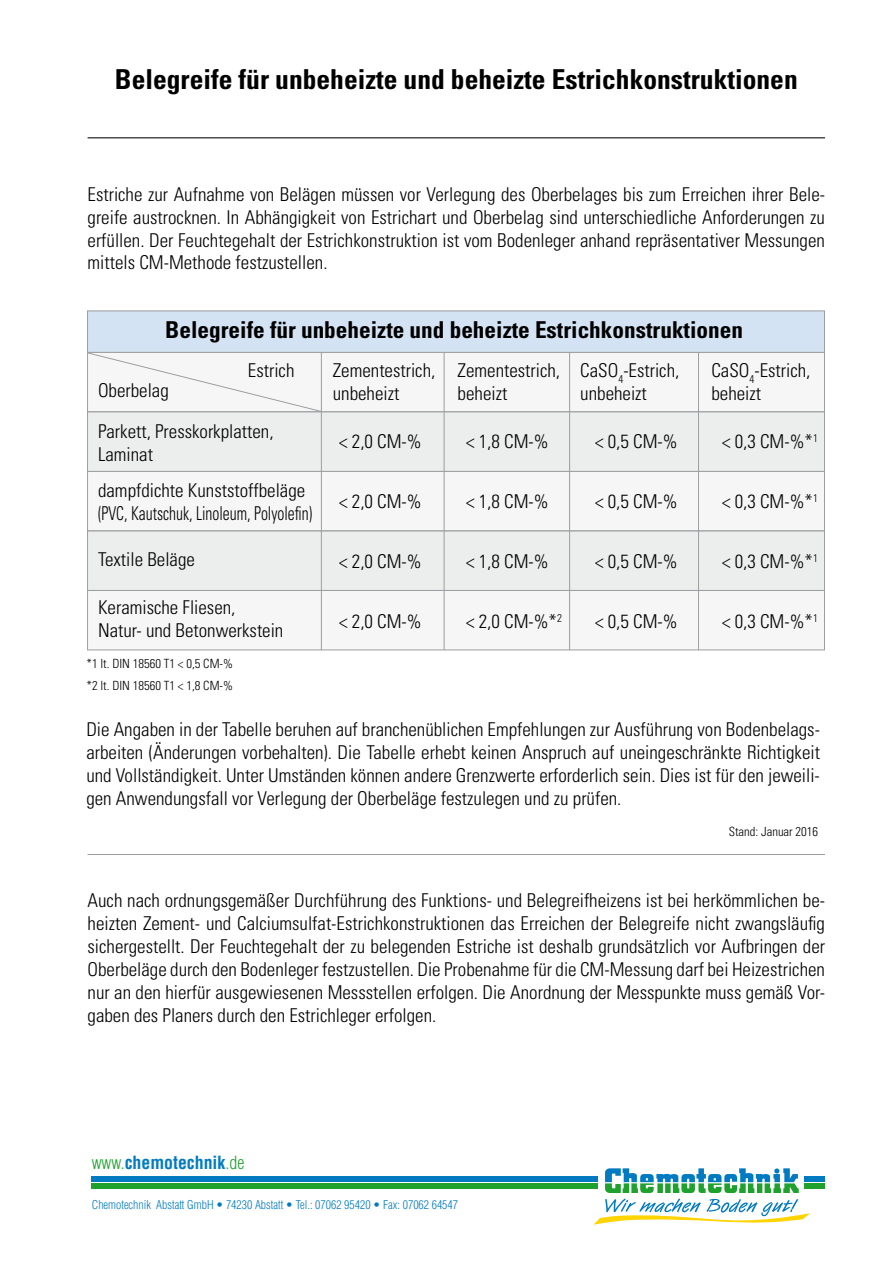
<style>
.page{position:relative;width:893px;height:1263px;background:#fff}
.page>*{position:absolute;margin:0;border:0;box-sizing:border-box;transform-origin:0 0}
.t1{font:700 condensed 27.45px "Univers LT";color:#000}
.t2{font:700 condensed 23.25px "Univers LT";color:#000}
.t3{font:300 condensed 19.05px/22.8px "Univers LT";color:#000;text-align:justify}
.t4{font:700 condensed 17.85px "Helvetica";color:#007bc2}
.t5{font:300 condensed 12.75px/22.8px "Univers LT";color:#000}
.t6{font:300 condensed 11.85px "Helvetica";color:#007bc2}
.s1{font-weight:300;color:#1fa12e}
</style>
<div class="page">
<svg style="left:87px;top:310px;width:738px;height:340px"></svg>
<hr style="left:444px;top:352px;width:1px;height:298px;background:#9c9e9f">
<hr style="left:569px;top:352px;width:1px;height:298px;background:#9c9e9f">
<hr style="left:698px;top:352px;width:1px;height:298px;background:#9c9e9f">
<hr style="left:321px;top:352px;width:1px;height:298px;background:#9c9e9f">
<hr style="left:88px;top:137px;width:737px;height:1px;background:#000">
<hr style="left:88px;top:854px;width:737px;height:1px;background:#9c9e9f">
<div style="left:92px;top:1176px;width:733px;height:6px;background:#007bc2"></div>
<div style="left:92px;top:1184px;width:733px;height:5px;background:#1fa12e"></div>
<svg style="left:593px;top:1168px;width:217px;height:57px"></svg>
<h1 class="t1" style="left:115px;top:63px;width:684px">Belegreife für unbeheizte und beheizte Estrichkonstruktionen</h1>
<p class="t3" style="left:88px;top:183px;width:739px">Estriche zur Aufnahme von Belägen müssen vor Verlegung des Oberbelages bis zum Erreichen ihrer Bele&shy;greife austrocknen. In Abhängigkeit von Estrichart und Oberbelag sind unterschiedliche Anforderungen zu erfüllen. Der Feuchtegehalt der Estrichkonstruktion ist vom Bodenleger anhand repräsentativer Messungen mittels CM-Methode festzustellen.</p>
<p class="t2" style="left:165px;top:316px;width:579px">Belegreife für unbeheizte und beheizte Estrichkonstruktionen</p>
<p class="t3" style="left:333px;top:359px;width:348px">Zementestrich, Zementestrich, CaSO<sub>4</sub>-Estrich,</p>
<p class="t3" style="left:711px;top:359px;width:101px">CaSO<sub>4</sub>-Estrich,</p>
<p class="t3" style="left:333px;top:382px;width:68px">unbeheizt</p>
<p class="t3" style="left:458px;top:382px;width:51px">beheizt</p>
<p class="t3" style="left:580px;top:382px;width:68px">unbeheizt</p>
<p class="t3" style="left:711px;top:382px;width:51px">beheizt</p>
<p class="t3" style="left:98px;top:420px;width:177px">Parkett, Presskorkplatten,<br>Laminat</p>
<p class="t3" style="left:98px;top:479px;width:216px">dampfdichte Kunststoffbeläge (PVC, Kautschuk, Linoleum, Polyolefin)</p>
<p class="t3" style="left:98px;top:548px;width:98px">Textile Beläge</p>
<p class="t3" style="left:98px;top:596px;width:187px">Keramische Fliesen,<br>Natur- und Betonwerkstein</p>
<p class="t3" style="left:248px;top:359px;width:48px">Estrich</p>
<p class="t3" style="left:98px;top:379px;width:72px">Oberbelag</p>
<p class="t3" style="left:339px;top:430px;width:84px">&lt; 2,0 CM-%</p>
<p class="t3" style="left:466px;top:430px;width:84px">&lt; 1,8 CM-%</p>
<p class="t3" style="left:595px;top:430px;width:84px">&lt; 0,5 CM-%</p>
<p class="t3" style="left:722px;top:430px;width:97px">&lt; 0,3 CM-%*<sup>1</sup></p>
<p class="t3" style="left:339px;top:490px;width:84px">&lt; 2,0 CM-%</p>
<p class="t3" style="left:466px;top:490px;width:84px">&lt; 1,8 CM-%</p>
<p class="t3" style="left:595px;top:490px;width:84px">&lt; 0,5 CM-%</p>
<p class="t3" style="left:722px;top:490px;width:97px">&lt; 0,3 CM-%*<sup>1</sup></p>
<p class="t3" style="left:339px;top:550px;width:84px">&lt; 2,0 CM-%</p>
<p class="t3" style="left:466px;top:550px;width:84px">&lt; 1,8 CM-%</p>
<p class="t3" style="left:595px;top:550px;width:84px">&lt; 0,5 CM-%</p>
<p class="t3" style="left:722px;top:550px;width:97px">&lt; 0,3 CM-%*<sup>1</sup></p>
<p class="t3" style="left:339px;top:610px;width:84px">&lt; 2,0 CM-%</p>
<p class="t3" style="left:466px;top:610px;width:97px">&lt; 2,0 CM-%*<sup>2</sup></p>
<p class="t3" style="left:595px;top:610px;width:84px">&lt; 0,5 CM-%</p>
<p class="t3" style="left:722px;top:610px;width:97px">&lt; 0,3 CM-%*<sup>1</sup></p>
<p class="t5" style="left:86px;top:652px;width:148px">*1 lt. DIN 18560 T1 &lt; 0,5 CM-% *2 lt. DIN 18560 T1 &lt; 1,8 CM-%</p>
<p class="t3" style="left:86px;top:718px;width:735px">Die Angaben in der Tabelle beruhen auf branchenüblichen Empfehlungen zur Ausführung von Bodenbelags&shy;arbeiten (Änderungen vorbehalten). Die Tabelle erhebt keinen Anspruch auf uneingeschränkte Richtigkeit und Vollständigkeit. Unter Umständen können andere Grenzwerte erforderlich sein. Dies ist für den jeweili&shy;gen Anwendungsfall vor Verlegung der Oberbeläge festzulegen und zu prüfen.</p>
<p class="t5" style="left:729px;top:820px;width:91px">Stand: Januar 2016</p>
<p class="t3" style="left:88px;top:889px;width:739px">Auch nach ordnungsgemäßer Durchführung des Funktions- und Belegreifheizens ist bei herkömmlichen be&shy;heizten Zement- und Calciumsulfat-Estrichkonstruktionen das Erreichen der Belegreife nicht zwangsläufig sichergestellt. Der Feuchtegehalt der zu belegenden Estriche ist deshalb grundsätzlich vor Aufbringen der Oberbeläge durch den Bodenleger festzustellen. Die Probenahme für die CM-Messung darf bei Heizestrichen nur an den hierfür ausgewiesenen Messstellen erfolgen. Die Anordnung der Messpunkte muss gemäß Vor&shy;gaben des Planers durch den Estrichleger erfolgen.</p>
<p class="t4" style="left:92px;top:1151px;width:154px"><span class="s1">www.</span>chemotechnik<span class="s1">.de</span></p>
<p class="t6" style="left:92px;top:1198px;width:368px">Chemotechnik Abstatt GmbH • 74230 Abstatt • Tel.: 07062 95420 • Fax: 07062 64547</p>
</div>
